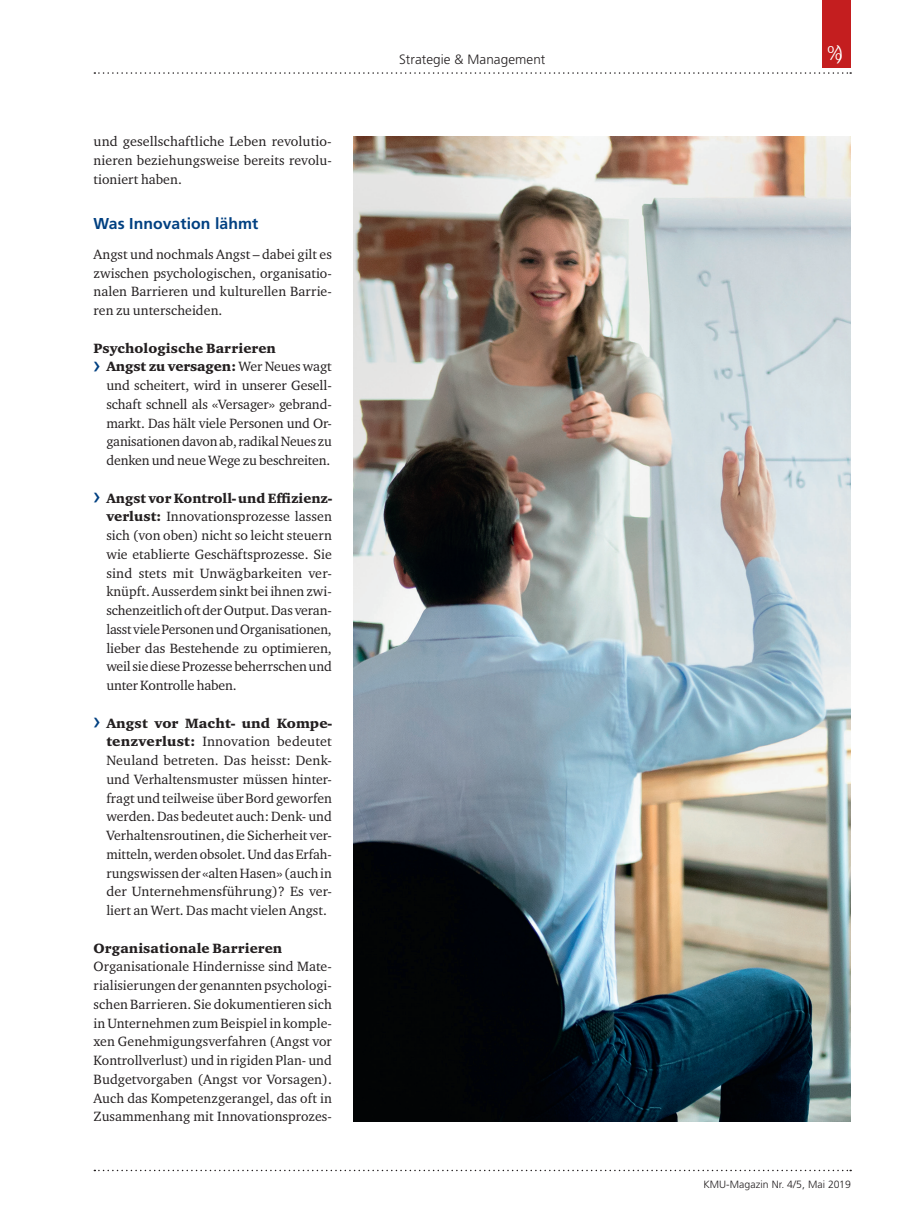
<style>
.page{position:relative;width:902px;height:1212px;background:#fff}
.page>*{position:absolute;margin:0;border:0;box-sizing:border-box;transform-origin:0 0}
.t1{font:700 15.75px "Frutiger LT Std";letter-spacing:.005em;color:#014081}
.t2{font:13.8px/18.8px "Charter ITC Std";letter-spacing:-.005em;color:#231f20;text-align:justify}
.t3{font:900 13.8px "Charter ITC Std";letter-spacing:.005em;color:#231f20}
.t4{font:300 13.5px "Frutiger LT Std";letter-spacing:.005em;color:#231f20}
.t5{font:300 10.5px "Frutiger LT Std";letter-spacing:.005em;color:#231f20}
.s1{font-family:"Frutiger LT Std";font-weight:400;font-size:24px;color:#014081}
.s2{font-weight:400}
.s3{font-family:"Frutiger LT Std";font-size:24px;color:#014081}
.s4{font-weight:900}
</style>
<div class="page">
<svg style="left:94px;top:72px;width:757px;height:2px"></svg>
<div style="left:822px;top:0;width:28px;height:68px;background:#c41e1f"></div>
<svg style="left:94px;top:1170px;width:757px;height:1px"></svg>
<img style="left:353px;top:136px;width:497px;height:985px">
<p class="t2" style="left:94px;top:132px;width:240px">und gesellschaftliche Leben revolutio&shy;nieren beziehungsweise bereits revolu&shy;tioniert haben.</p>
<p class="t1" style="left:94px;top:214px;width:166px">Was Innovation lähmt</p>
<p class="t2" style="left:94px;top:244px;width:240px">Angst und nochmals Angst – dabei gilt es zwischen psychologischen, organisatio&shy;nalen Barrieren und kulturellen Barrie&shy;ren zu unterscheiden.</p>
<p class="t3" style="left:94px;top:339px;width:184px">Psychologische Barrieren</p>
<p class="t3" style="left:94px;top:358px;width:240px"><span class="s1">›</span> Angst zu versagen: <span class="s2">Wer Neues wagt</span></p>
<p class="t2" style="left:106px;top:376px;width:227px">und scheitert, wird in unserer Gesell-</p>
<p class="t2" style="left:106px;top:394px;width:227px">schaft schnell als «Versager» gebrand-</p>
<p class="t2" style="left:106px;top:413px;width:227px">markt. Das hält viele Personen und Or-</p>
<p class="t2" style="left:106px;top:432px;width:227px">ganisationen davon ab, radikal Neues zu</p>
<p class="t2" style="left:106px;top:451px;width:225px">denken und neue Wege zu beschreiten.</p>
<p class="t2" style="left:106px;top:488px;width:227px;text-indent:-13px"><span class="s3">›</span> <span class="s4">Angst vor Kontroll- und Effizienz&shy;verlust:</span> Innovationsprozesse lassen sich (von oben) nicht so leicht steuern wie etablierte Geschäftsprozesse. Sie sind stets mit Unwägbarkeiten ver&shy;knüpft. Ausserdem sinkt bei ihnen zwi&shy;schenzeitlich oft der Output. Das veran&shy;lasst viele Personen und Organisationen, lieber das Bestehende zu optimieren, weil sie diese Prozesse beherrschen und unter Kontrolle haben.</p>
<p class="t2" style="left:106px;top:713px;width:227px;text-indent:-13px"><span class="s3">›</span> <span class="s4">Angst vor Macht- und Kompe&shy;tenzverlust:</span> Innovation bedeutet Neuland betreten. Das heisst: Denk&shy;und Verhaltensmuster müssen hinter&shy;fragt und teilweise über Bord geworfen werden. Das bedeutet auch: Denk- und Verhaltensroutinen, die Sicherheit ver&shy;mitteln, werden obsolet. Und das Erfah&shy;rungswissen der «alten Hasen» (auch in der Unternehmensführung)? Es ver&shy;liert an Wert. Das macht vielen Angst.</p>
<p class="t3" style="left:94px;top:939px;width:190px">Organisationale Barrieren</p>
<p class="t2" style="left:94px;top:957px;width:240px">Organisationale Hindernisse sind Mate&shy;rialisierungen der genannten psychologi&shy;schen Barrieren. Sie dokumentieren sich in Unternehmen zum Beispiel in komple&shy;xen Genehmigungsverfahren (Angst vor Kontrollverlust) und in rigiden Plan- und Budgetvorgaben (Angst vor Vorsagen).<br>Auch das Kompetenzgerangel, das oft in Zusammenhang mit Innovationsprozes-</p>
<p class="t4" style="left:399px;top:51px;width:148px">Strategie &amp; Management</p>
<p class="t5" style="left:703px;top:1178px;width:149px">KMU-Magazin Nr. 4/5, Mai 2019</p>
</div>
